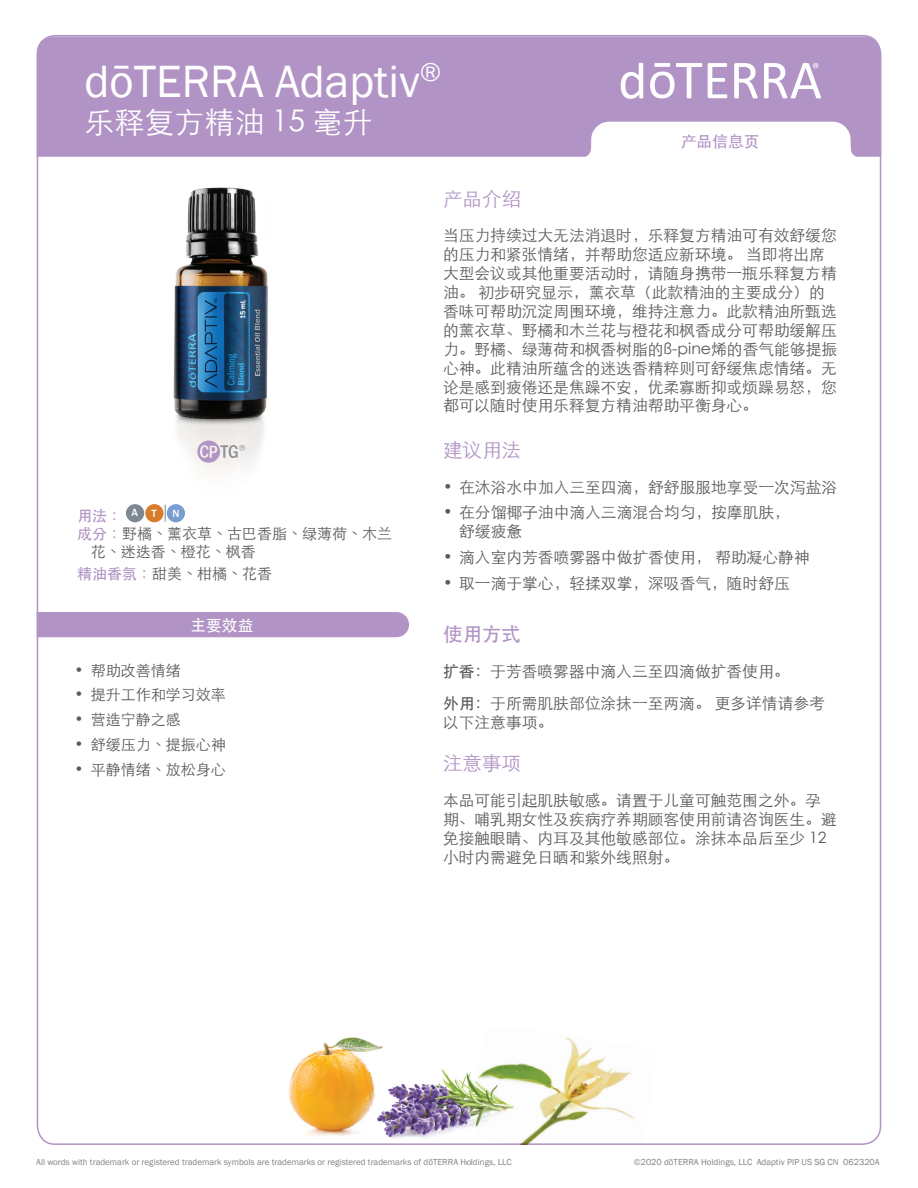
<style>
.page{position:relative;width:918px;height:1188px;background:#fff}
.page>*{position:absolute;margin:0;border:0;box-sizing:border-box;transform-origin:0 0}
.t1{font:46.5px "Franklin Gothic";color:#fff}
.t2{font:300 30px "ST Heiti SC";color:#fff}
.t3{font:300 19.5px "ST Heiti SC";color:#b194c5}
.t4{font:500 19.5px "ST Heiti SC";color:#b194c5}
.t5{font:300 15.75px/18.9px "ST Heiti SC";color:#5a5a5d}
.t6{font:500 15.75px "ST Heiti TC";color:#b194c5}
.t7{font:500 15.75px "ST Heiti TC";color:#fff}
.t8{font:300 15px/18px "ST Heiti TC";color:#5a5a5d}
.t9{font:500 15px "ST Heiti TC";color:#b194c5}
.t10{font:500 10.8px "Franklin Gothic";color:#fff}
.t11{font:9px "Franklin Gothic";color:#808285}
.t12{font:300 7.5px "ST Heiti SC";color:#919295}
.s1{font-weight:500;color:#b194c5}
.s2{font-weight:500}
</style>
<div class="page">
<div style="left:37px;top:36px;width:844px;height:121px;background:#b194c5"></div>
<svg style="left:734px;top:63px;width:24px;height:35px"></svg>
<svg style="left:708px;top:63px;width:19px;height:35px"></svg>
<svg style="left:650px;top:63px;width:52px;height:35px"></svg>
<svg style="left:621px;top:63px;width:22px;height:36px"></svg>
<svg style="left:764px;top:63px;width:57px;height:35px"></svg>
<svg style="left:581px;top:122px;width:280px;height:35px"></svg>
<svg style="left:165px;top:505px;width:1px;height:17px"></svg>
<div style="left:126px;top:504px;width:18px;height:18px;background:#7c8791;border-radius:50%"></div>
<div style="left:145px;top:504px;width:19px;height:18px;background:#d77c29;border-radius:50%"></div>
<div style="left:167px;top:504px;width:18px;height:18px;background:#799cd1;border-radius:50%"></div>
<div style="left:37px;top:612px;width:372px;height:25px;background:#b194c5"></div>
<img style="left:477px;top:1037px;width:181px;height:108px">
<img style="left:389px;top:1057px;width:130px;height:83px">
<img style="left:288px;top:1037px;width:103px;height:100px">
<img style="left:173px;top:187px;width:95px;height:286px">
<svg style="left:197px;top:441px;width:41px;height:22px"></svg>
<h1 class="t1" style="left:84px;top:53px;width:358px">dōTERRA Adaptiv<sup>®</sup></h1>
<h2 class="t2" style="left:84px;top:96px;width:290px">乐释复方精油 15 毫升</h2>
<p class="t6" style="left:681px;top:132px;width:80px">产品信息页</p>
<p class="t12" style="left:239px;top:441px;width:8px">®</p>
<p class="t9" style="left:77px;top:507px;width:62px">用法： <sup>A</sup></p>
<p class="t10" style="left:152px;top:507px;width:7px">T</p>
<p class="t10" style="left:172px;top:506px;width:9px">N</p>
<p class="t8" style="left:91px;top:523px;width:303px;text-indent:-14px"><span class="s1">成分：</span>野橘、薰衣草、古巴香脂、绿薄荷、木兰花、迷迭香、橙花、枫香</p>
<p class="t8" style="left:77px;top:563px;width:196px"><span class="s1">精油香氛：</span>甜美、柑橘、花香</p>
<p class="t7" style="left:190px;top:617px;width:65px">主要效益</p>
<p class="t8" style="left:75px;top:659px;width:108px">• 帮助改善情绪</p>
<p class="t8" style="left:75px;top:684px;width:153px">• 提升工作和学习效率</p>
<p class="t8" style="left:75px;top:709px;width:108px">• 营造宁静之感</p>
<p class="t8" style="left:75px;top:734px;width:153px">• 舒缓压力、提振心神</p>
<p class="t8" style="left:75px;top:758px;width:153px">• 平静情绪、放松身心</p>
<p class="t3" style="left:443px;top:182px;width:79px">产品介绍</p>
<p class="t5" style="left:443px;top:225px;width:396px">当压力持续过大无法消退时，乐释复方精油可有效舒缓您的压力和紧张情绪，并帮助您适应新环境。 当即将出席大型会议或其他重要活动时，请随身携带一瓶乐释复方精油。 初步研究显示，薰衣草（此款精油的主要成分）的香味可帮助沉淀周围环境，维持注意力。此款精油所甄选的薰衣草、野橘和木兰花与橙花和枫香成分可帮助缓解压力。野橘、绿薄荷和枫香树脂的β-pine烯的香气能够提振心神。此精油所蕴含的迷迭香精粹则可舒缓焦虑情绪。无论是感到疲倦还是焦躁不安，优柔寡断抑或烦躁易怒，您都可以随时使用乐释复方精油帮助平衡身心。</p>
<p class="t3" style="left:443px;top:433px;width:79px">建议用法</p>
<p class="t5" style="left:443px;top:476px;width:396px">• 在沐浴水中加入三至四滴，舒舒服服地享受一次泻盐浴</p>
<p class="t5" style="left:459px;top:501px;width:332px;text-indent:-16px">• 在分馏椰子油中滴入三滴混合均匀，按摩肌肤，舒缓疲惫</p>
<p class="t5" style="left:443px;top:546px;width:368px">• 滴入室内芳香喷雾器中做扩香使用， 帮助凝心静神</p>
<p class="t5" style="left:443px;top:572px;width:348px">• 取一滴于掌心，轻揉双掌，深吸香气，随时舒压</p>
<p class="t4" style="left:443px;top:623px;width:79px">使用方式</p>
<p class="t5" style="left:443px;top:653px;width:383px;line-height:32.4px"><span class="s2">扩香：</span>于芳香喷雾器中滴入三至四滴做扩香使用。<br><span class="s2">外用：</span>于所需肌肤部位涂抹一至两滴。 更多详情请参考</p>
<p class="t5" style="left:443px;top:711px;width:112px">以下注意事项。</p>
<p class="t3" style="left:443px;top:746px;width:79px">注意事项</p>
<p class="t5" style="left:443px;top:789px;width:395px">本品可能引起肌肤敏感。请置于儿童可触范围之外。孕期、哺乳期女性及疾病疗养期顾客使用前请咨询医生。避免接触眼睛、内耳及其他敏感部位。涂抹本品后至少 12小时内需避免日晒和紫外线照射。</p>
<p class="t11" style="left:36px;top:1156px;width:477px">All words with trademark or registered trademark symbols are trademarks or registered trademarks of dōTERRA Holdings, LLC</p>
<p class="t11" style="left:634px;top:1156px;width:247px">©2020 dōTERRA Holdings, LLC Adaptiv PIP US SG CN 062320A</p>
</div>
